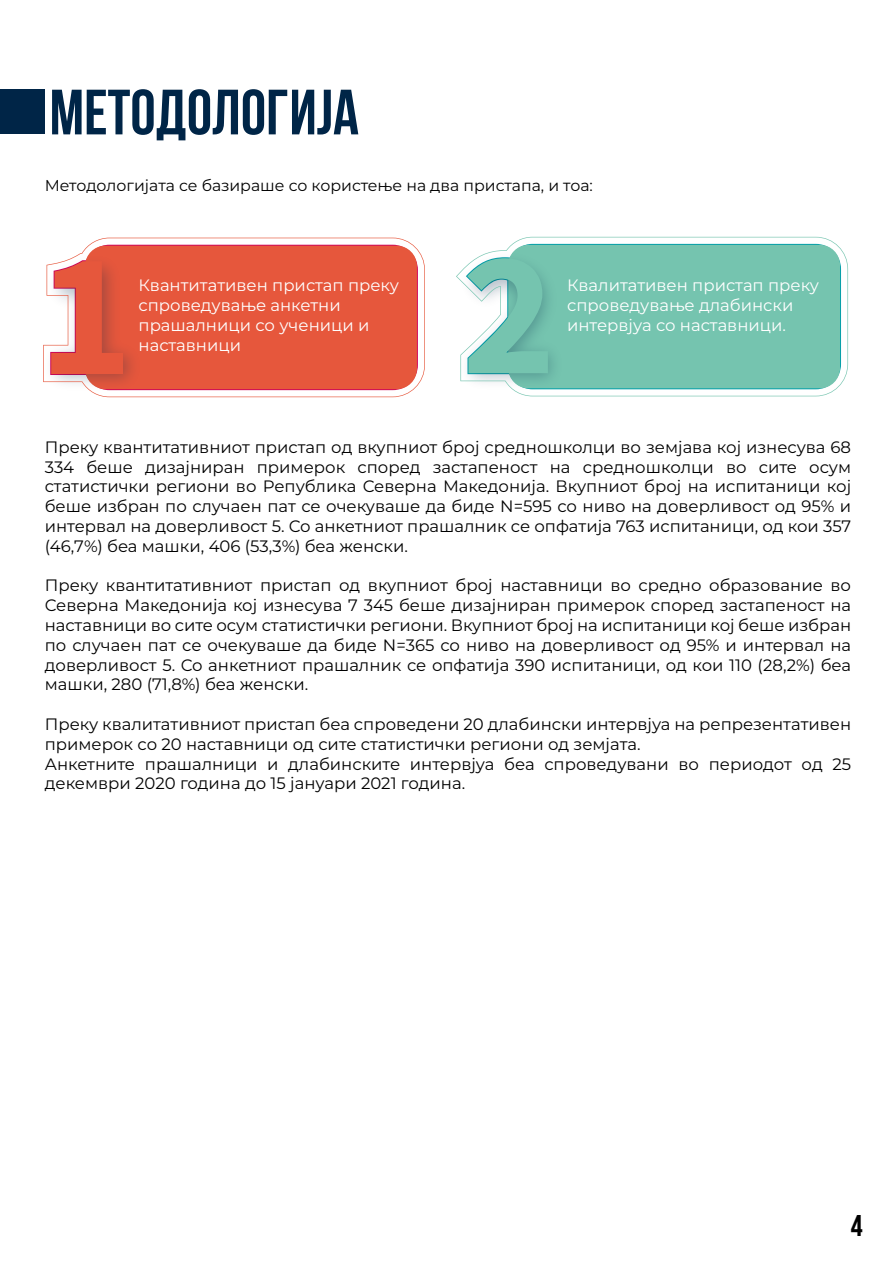
<style>
.page{position:relative;width:893px;height:1263px;background:#fff}
.page>*{position:absolute;margin:0;border:0;box-sizing:border-box;transform-origin:0 0}
.t1{font:700 63.9px "Bebas Neue";color:#002547}
.t2{font:700 30px "Bebas Neue";color:#000}
.t3{font:16.5px/19.8px "Montserrat";color:#000;text-align:justify}
.t4{font:16.5px/19.8px "Montserrat";color:#fff}
.t5{font:15.75px "Montserrat";color:#000}
</style>
<div class="page">
<div style="left:0;top:90px;width:45px;height:44px;background:#002547"></div>
<svg style="left:579px;top:237px;width:269px;height:159px;fill:#75c4af"></svg>
<svg style="left:43px;top:238px;width:382px;height:159px;fill:#e6573c"></svg>
<svg style="left:51px;top:261px;width:72px;height:113px"></svg>
<img style="left:456px;top:236px;width:123px;height:161px">
<svg style="left:467px;top:258px;width:81px;height:115px"></svg>
<h1 class="t1" style="left:50px;top:77px;width:311px">МЕТОДОЛОГИjА</h1>
<p class="t5" style="left:45px;top:175px;width:550px">Методологијата се базираше со користење на два пристапа, и тоа:</p>
<p class="t4" style="left:139px;top:275px;width:262px">Квантитативен пристап преку спроведување анкетни прашалници со ученици и наставници</p>
<p class="t4" style="left:567px;top:275px;width:253px">Квалитативен пристап преку спроведување длабински интервјуа со наставници.</p>
<p class="t3" style="left:45px;top:436px;width:808px">Преку квантитативниот пристап од вкупниот број средношколци во земјава кој изнесува 68<br>334 беше дизајниран примерок според застапеност на средношколци во сите осум статистички региони во Република Северна Македонија. Вкупниот број на испитаници кој беше избран по случаен пат се очекуваше да биде N=595 со ниво на доверливост од 95% и интервал на доверливост 5. Со анкетниот прашалник се опфатија 763 испитаници, од кои 357 (46,7%) беа машки, 406 (53,3%) беа женски.</p>
<p class="t3" style="left:45px;top:575px;width:808px">Преку квантитативниот пристап од вкупниот број наставници во средно образование во Северна Македонија кој изнесува 7 345 беше дизајниран примерок според застапеност на наставници во сите осум статистички региони. Вкупниот број на испитаници кој беше избран по случаен пат се очекуваше да биде N=365 со ниво на доверливост од 95% и интервал на доверливост 5. Со анкетниот прашалник се опфатија 390 испитаници, од кои 110 (28,2%) беа машки, 280 (71,8%) беа женски.</p>
<p class="t3" style="left:45px;top:714px;width:808px;text-align:left">Преку квалитативниот пристап беа спроведени 20 длабински интервјуа на репрезентативен примерок со 20 наставници од сите статистички региони од земјата.<br>Анкетните прашалници и длабинските интервјуа беа спроведувани во периодот од 25 декември 2020 година до 15 јануари 2021 година.</p>
<h2 class="t2" style="left:851px;top:1209px;width:13px">4</h2>
</div>
